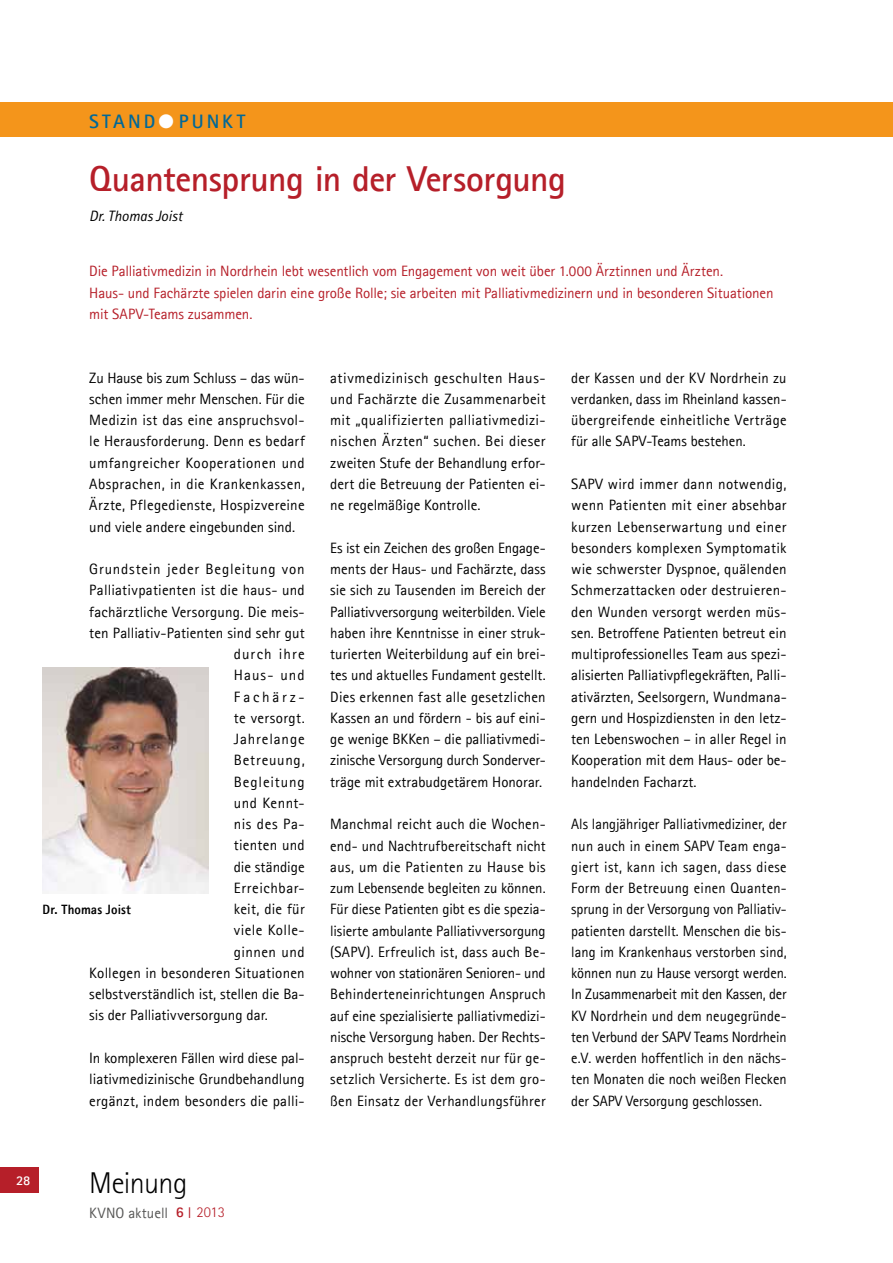
<style>
.page{position:relative;width:893px;height:1263px;background:#fff}
.page>*{position:absolute;margin:0;border:0;box-sizing:border-box;transform-origin:0 0}
.t1{font:700 36px "Agfa Rotis Sans Serif";letter-spacing:-.015em;color:#b61f29}
.t2{font:300 30px "Agfa Rotis Sans Serif";letter-spacing:-.02em;color:#000}
.t3{font:700 19.5px "Agfa Rotis Sans Serif";letter-spacing:.155em;color:#006898}
.t4{font:15px/21.3px "Agfa Rotis Sans Serif";letter-spacing:.01em;color:#000;text-align:justify}
.t5{font:15px/21.3px "Agfa Rotis Sans Serif";letter-spacing:.01em;color:#000;text-align:justify;scale:.96 1}
.t6{font:15px/21.3px "Agfa Rotis Sans Serif";letter-spacing:-.01em;color:#b61f29}
.t7{font:15px "Agfa Rotis Sans Serif";letter-spacing:.055em;color:#000}
.t8{font:15px "Agfa Rotis Sans Serif";letter-spacing:.03em;color:#000}
.t9{font:15px "Agfa Rotis Sans Serif";letter-spacing:.005em;color:#575756}
.t10{font:italic 15px "Agfa Rotis Sans Serif";color:#000}
.t11{font:15px "Agfa Rotis Sans Serif";letter-spacing:.035em;color:#000}
.t12{font:15px "Agfa Rotis Sans Serif";letter-spacing:.05em;color:#000}
.t13{font:15px "Agfa Rotis Sans Serif";letter-spacing:.07em;color:#000}
.t14{font:15px "Agfa Rotis Sans Serif";letter-spacing:.185em;color:#000}
.t15{font:800 13.5px "Agfa Rotis Sans Serif";letter-spacing:.01em;color:#000;scale:.96 1}
.t16{font:700 13.5px "Agfa Rotis Sans Serif";color:#fff}
.s1{color:#fff}
.s2{font-weight:700;color:#b61f29}
.s3{font-weight:700;font-size:10.5px;color:#b61f29}
.s4{font-weight:300;color:#b61f29}
</style>
<div class="page">
<div style="left:0;top:1167px;width:38px;height:26px;background:#b61f29"></div>
<div style="left:0;top:102px;width:893px;height:34px;background:#f4951b"></div>
<img style="left:43px;top:668px;width:165px;height:225px">
<h3 class="t3" style="left:89px;top:109px;width:158px">STAND<span class="s1">●</span>PUNKT</h3>
<h1 class="t1" style="left:89px;top:156px;width:478px">Quantensprung in der Versorgung</h1>
<p class="t10" style="left:89px;top:207px;width:95px">Dr. Thomas Joist</p>
<p class="t6" style="left:89px;top:261px;width:686px">Die Palliativmedizin in Nordrhein lebt wesentlich vom Engagement von weit über 1.000 Ärztinnen und Ärzten.<br>Haus- und Fachärzte spielen darin eine große Rolle; sie arbeiten mit Palliativmedizinern und in besonderen Situationen mit SAPV-Teams zusammen.</p>
<p class="t4" style="left:89px;top:367px;width:217px">Zu Hause bis zum Schluss – das wün&shy;schen immer mehr Menschen. Für die Medizin ist das eine anspruchsvol&shy;le Herausforderung. Denn es bedarf umfangreicher Kooperationen und Absprachen, in die Krankenkassen, Ärzte, Pflegedienste, Hospizvereine und viele andere eingebunden sind.</p>
<p class="t7" style="left:89px;top:560px;width:217px">Grundstein jeder Begleitung von</p>
<p class="t4" style="left:89px;top:579px;width:217px">Palliativpatienten ist die haus- und</p>
<p class="t4" style="left:89px;top:601px;width:217px">fachärztliche Versorgung. Die meis-</p>
<p class="t4" style="left:89px;top:622px;width:217px">ten Palliativ-Patienten sind sehr gut</p>
<p class="t13" style="left:234px;top:645px;width:72px">durch ihre</p>
<p class="t4" style="left:234px;top:664px;width:72px">Haus- und</p>
<p class="t14" style="left:234px;top:688px;width:72px">Fachärz-</p>
<p class="t4" style="left:234px;top:707px;width:72px">te versorgt.</p>
<p class="t7" style="left:234px;top:730px;width:72px">Jahrelange</p>
<p class="t12" style="left:234px;top:751px;width:72px">Betreuung,</p>
<p class="t7" style="left:234px;top:773px;width:72px">Begleitung</p>
<p class="t8" style="left:234px;top:794px;width:72px">und Kennt-</p>
<p class="t4" style="left:234px;top:813px;width:72px">nis des Pa-</p>
<p class="t4" style="left:234px;top:834px;width:72px">tienten und</p>
<p class="t4" style="left:234px;top:856px;width:72px">die ständige</p>
<p class="t11" style="left:234px;top:879px;width:72px">Erreichbar-</p>
<p class="t4" style="left:234px;top:898px;width:72px">keit, die für</p>
<p class="t4" style="left:234px;top:919px;width:72px">viele Kolle-</p>
<p class="t8" style="left:234px;top:943px;width:72px">ginnen und</p>
<p class="t4" style="left:89px;top:962px;width:217px">Kollegen in besonderen Situationen</p>
<p class="t4" style="left:89px;top:983px;width:217px">selbstverständlich ist, stellen die Ba-</p>
<p class="t4" style="left:89px;top:1005px;width:180px">sis der Palliativversorgung dar.</p>
<p class="t4" style="left:89px;top:1047px;width:217px">In komplexeren Fällen wird diese pal&shy;liativmedizinische Grundbehandlung ergänzt, indem besonders die palli-</p>
<p class="t15" style="left:43px;top:901px;width:94px">Dr. Thomas Joist</p>
<p class="t4" style="left:330px;top:367px;width:217px">ativmedizinisch geschulten Haus&shy;und Fachärzte die Zusammenarbeit mit „qualifizierten palliativmedizi&shy;nischen Ärzten“ suchen. Bei dieser zweiten Stufe der Behandlung erfor&shy;dert die Betreuung der Patienten ei&shy;ne regelmäßige Kontrolle.</p>
<p class="t4" style="left:330px;top:537px;width:217px">Es ist ein Zeichen des großen Engage&shy;ments der Haus- und Fachärzte, dass sie sich zu Tausenden im Bereich der Palliativversorgung weiterbilden. Viele haben ihre Kenntnisse in einer struk&shy;turierten Weiterbildung auf ein brei&shy;tes und aktuelles Fundament gestellt.<br>Dies erkennen fast alle gesetzlichen Kassen an und fördern - bis auf eini&shy;ge wenige BKKen – die palliativmedi&shy;zinische Versorgung durch Sonderver&shy;träge mit extrabudgetärem Honorar.</p>
<p class="t4" style="left:330px;top:813px;width:217px">Manchmal reicht auch die Wochen&shy;end- und Nachtrufbereitschaft nicht aus, um die Patienten zu Hause bis zum Lebensende begleiten zu können.<br>Für diese Patienten gibt es die spezia&shy;lisierte ambulante Palliativversorgung (SAPV). Erfreulich ist, dass auch Be&shy;wohner von stationären Senioren- und Behinderteneinrichtungen Anspruch auf eine spezialisierte palliativmedizi&shy;nische Versorgung haben. Der Rechts&shy;anspruch besteht derzeit nur für ge&shy;setzlich Versicherte. Es ist dem gro&shy;ßen Einsatz der Verhandlungsführer</p>
<p class="t4" style="left:571px;top:367px;width:217px">der Kassen und der KV Nordrhein zu verdanken, dass im Rheinland kassen&shy;übergreifende einheitliche Verträge für alle SAPV-Teams bestehen.</p>
<p class="t4" style="left:571px;top:473px;width:217px">SAPV wird immer dann notwendig, wenn Patienten mit einer absehbar kurzen Lebenserwartung und einer besonders komplexen Symptomatik wie schwerster Dyspnoe, quälenden Schmerzattacken oder destruieren&shy;den Wunden versorgt werden müs&shy;sen. Betroffene Patienten betreut ein multiprofessionelles Team aus spezi&shy;alisierten Palliativpflegekräften, Palli&shy;ativärzten, Seelsorgern, Wundmana&shy;gern und Hospizdiensten in den letz&shy;ten Lebenswochen – in aller Regel in Kooperation mit dem Haus- oder be&shy;handelnden Facharzt.</p>
<p class="t5" style="left:571px;top:813px;width:226px">Als langjähriger Palliativmediziner, der nun auch in einem SAPV Team enga&shy;giert ist, kann ich sagen, dass diese Form der Betreuung einen Quanten&shy;sprung in der Versorgung von Palliativ&shy;patienten darstellt. Menschen die bis&shy;lang im Krankenhaus verstorben sind, können nun zu Hause versorgt werden.<br>In Zusammenarbeit mit den Kassen, der KV Nordrhein und dem neugegründe&shy;ten Verbund der SAPV Teams Nordrhein e.V. werden hoffentlich in den nächs&shy;ten Monaten die noch weißen Flecken der SAPV Versorgung geschlossen.</p>
<p class="t16" style="left:16px;top:1171px;width:16px">28</p>
<h2 class="t2" style="left:89px;top:1165px;width:100px">Meinung</h2>
<p class="t9" style="left:89px;top:1204px;width:137px">KVNO aktuell <span class="s2">6</span> <span class="s3">|</span> <span class="s4">2013</span></p>
</div>
